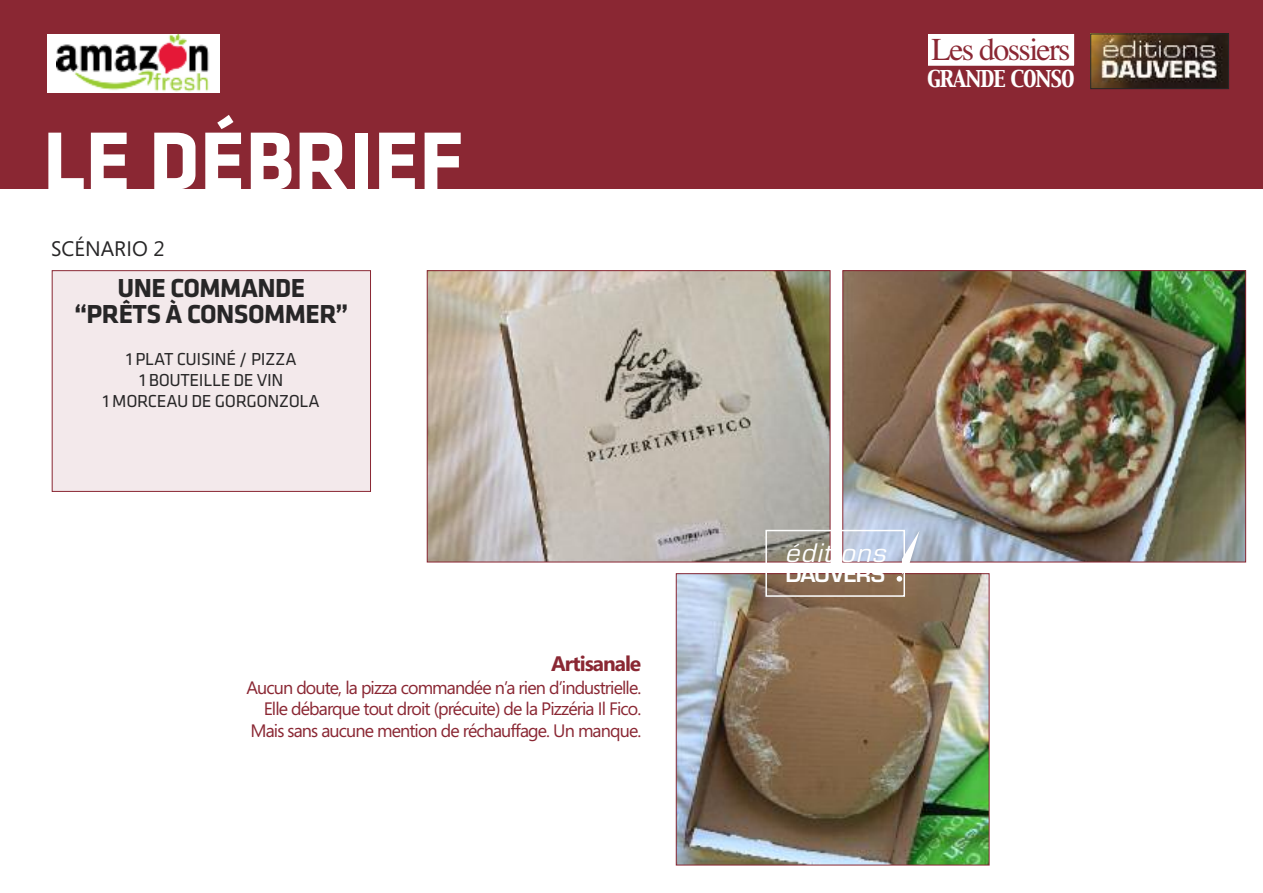
<style>
.page{position:relative;width:1263px;height:893px;background:#fff}
.page>*{position:absolute;margin:0;border:0;box-sizing:border-box;transform-origin:0 0}
.t1{font:700 85.35px "Klavika";color:#fff}
.t2{font:31.8px "Times";letter-spacing:-.05em;color:#8a2733}
.t3{font:italic 28.05px "Eurostile";color:#fff;scale:1.04 1}
.t4{font:700 27px/25.5px "Klavika";letter-spacing:-.02em;color:#272627;text-align:center}
.t5{font:700 24px "Eurostile T";letter-spacing:-.025em;color:#fff}
.t6{font:700 21px "Segoe";letter-spacing:-.05em;color:#8a2733}
.t7{font:21px "Segoe";color:#272627}
.t8{font:20.4px "Capitals";letter-spacing:-.05em;color:#fff}
.t9{font:18px/21.6px "Segoe";letter-spacing:-.05em;color:#8a2733;text-align:right}
.t10{font:18px/21px "Klavika";letter-spacing:-.02em;color:#272627;text-align:center}
</style>
<div class="page">
<div style="left:0;top:0;width:1263px;height:189px;background:#8a2733"></div>
<img style="left:1092px;top:36px;width:135px;height:51px">
<div style="left:1090px;top:34px;width:139px;height:55px;border:1px solid #272627"></div>
<div style="left:928px;top:34px;width:146px;height:32px;background:#fff"></div>
<div style="left:926px;top:32px;width:150px;height:35px;border:2px solid #8a2733"></div>
<div style="left:52px;top:271px;width:318px;height:220px;background:#f3e9eb"></div>
<div style="left:52px;top:270px;width:319px;height:222px;border:1px solid #8a2733"></div>
<img style="left:429px;top:272px;width:399px;height:288px">
<div style="left:427px;top:270px;width:403px;height:292px;border:1px solid #8a2733"></div>
<img style="left:844px;top:272px;width:400px;height:288px">
<div style="left:842px;top:270px;width:404px;height:292px;border:1px solid #8a2733"></div>
<img style="left:678px;top:575px;width:309px;height:288px">
<div style="left:676px;top:573px;width:313px;height:292px;border:1px solid #8a2733"></div>
<div style="left:47px;top:34px;width:173px;height:59px;background:#fff"></div>
<img style="left:56px;top:34px;width:153px;height:58px">
<div style="left:765px;top:530px;width:140px;height:67px;border:2px solid #fff"></div>
<svg style="left:897px;top:531px;width:22px;height:51px"></svg>
<h1 class="t1" style="left:43px;top:133px;width:422px">LE DÉBRIEF</h1>
<p class="t7" style="left:51px;top:236px;width:115px">SCÉNARIO 2</p>
<h3 class="t4" style="left:74px;top:278px;width:276px">UNE COMMANDE “PRÊTS À CONSOMMER”</h3>
<p class="t10" style="left:103px;top:350px;width:218px">1 PLAT CUISINÉ / PIZZA<br>1 BOUTEILLE DE VIN<br>1 MORCEAU DE GORGONZOLA</p>
<p class="t6" style="left:551px;top:651px;width:92px">Artisanale</p>
<p class="t9" style="left:246px;top:677px;width:396px">Aucun doute, la pizza commandée n’a rien d’industrielle.<br>Elle débarque tout droit (précuite) de la Pizzéria Il Fico.<br>Mais sans aucune mention de réchauffage. Un manque.</p>
<h2 class="t2" style="left:931px;top:30px;width:141px">Les dossiers</h2>
<p class="t8" style="left:927px;top:68px;width:149px">GRANDE CONSO</p>
<h3 class="t3" style="left:785px;top:536px;width:105px">éditions</h3>
<h3 class="t5" style="left:785px;top:560px;width:101px">DAUVERS</h3>
</div>
